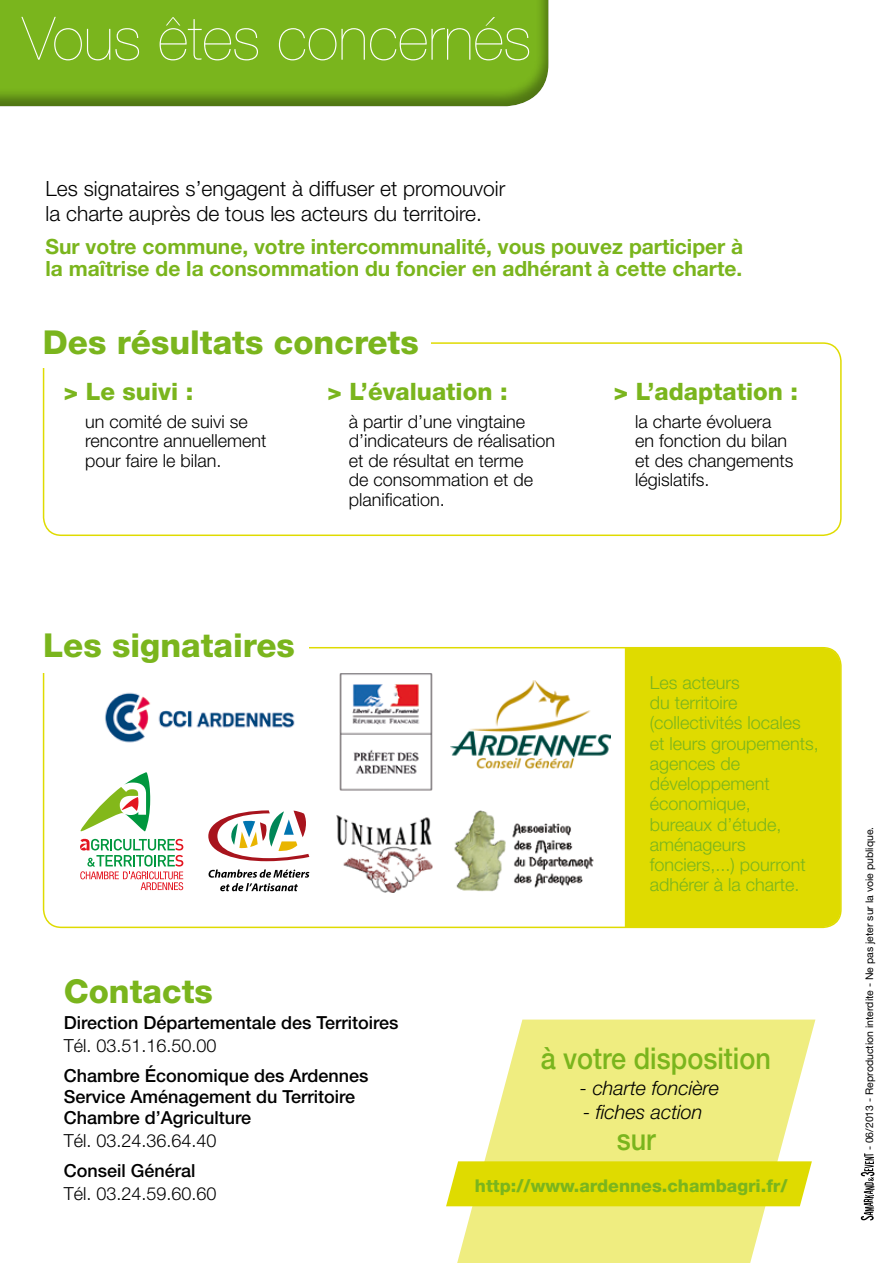
<style>
.page{position:relative;width:893px;height:1263px;background:#fff}
.page>*{position:absolute;margin:0;border:0;box-sizing:border-box;transform-origin:0 0}
.t1{font:200 60px "Helvetica Neue";color:#fff}
.t2{font:800 33px "Helvetica Neue";color:#7ab51d}
.t3{font:500 30px "Helvetica Neue";color:#7ab51d;scale:.9 1}
.t4{font:800 24px "Helvetica Neue";color:#7ab51d}
.t5{font:700 21px/22px "Helvetica Neue";color:#7ab51d}
.t6{font:300 21px/25.2px "Helvetica Neue";color:#000}
.t7{font:italic 300 19.8px "Helvetica Neue";color:#000}
.t8{font:300 18px/19.5px "Helvetica Neue";color:#000}
.t9{font:300 18px/20.2px "Helvetica Neue";color:#7ab51d}
.t10{font:500 18px/21px "Helvetica Neue";color:#000}
.t11{font:800 17.7px "Helvetica Neue";color:#7ab51d}
.t12{font:10.5px "Helvetica Neue LT Pro";color:#000}
</style>
<div class="page">
<svg style="left:446px;top:1019px;width:369px;height:244px;fill:#efed80"></svg>
<div style="left:625px;top:648px;width:216px;height:279px;background:#dfdb00"></div>
<img style="left:454px;top:811px;width:140px;height:81px">
<svg style="left:209px;top:869px;width:100px;height:22px"></svg>
<svg style="left:208px;top:810px;width:101px;height:51px"></svg>
<svg style="left:80px;top:839px;width:103px;height:51px"></svg>
<svg style="left:81px;top:772px;width:69px;height:59px"></svg>
<img style="left:105px;top:692px;width:190px;height:51px">
<img style="left:451px;top:680px;width:159px;height:89px">
<img style="left:339px;top:673px;width:94px;height:118px">
<img style="left:336px;top:815px;width:97px;height:78px">
<svg style="left:861px;top:1153px;width:13px;height:67px"></svg>
<div style="left:0;top:0;width:551px;height:107px;background:#000;opacity:.35"></div>
<div style="left:43px;top:342px;width:799px;height:194px;border:2px solid #dfdb00;border-radius:18px"></div>
<div style="left:11px;top:319px;width:420px;height:49px;background:#fff"></div>
<div style="left:446px;top:1161px;width:366px;height:45px;background:#dfdb00"></div>
<h1 class="t1" style="left:22px;top:4px;width:538px">Vous êtes concernés !</h1>
<p class="t6" style="left:46px;top:176px;width:461px">Les signataires s’engagent à diffuser et promouvoir la charte auprès de tous les acteurs du territoire.</p>
<p class="t5" style="left:46px;top:235px;width:699px">Sur votre commune, votre intercommunalité, vous pouvez participer à la maîtrise de la consommation du foncier en adhérant à cette charte.</p>
<h2 class="t2" style="left:43px;top:323px;width:377px">Des résultats concrets</h2>
<h3 class="t4" style="left:64px;top:377px;width:131px">&gt; Le suivi :</h3>
<p class="t8" style="left:85px;top:411px;width:183px">un comité de suivi se rencontre annuellement pour faire le bilan.</p>
<h3 class="t4" style="left:327px;top:377px;width:182px">&gt; L’évaluation :</h3>
<p class="t8" style="left:349px;top:411px;width:208px">à partir d’une vingtaine d’indicateurs de réalisation et de résultat en terme<br>de consommation et de planification.</p>
<h3 class="t4" style="left:614px;top:377px;width:186px">&gt; L’adaptation :</h3>
<p class="t8" style="left:635px;top:411px;width:160px">la charte évoluera en fonction du bilan et des changements législatifs.</p>
<h2 class="t2" style="left:43px;top:625px;width:253px">Les signataires</h2>
<h2 class="t2" style="left:64px;top:971px;width:151px">Contacts</h2>
<p class="t10" style="left:64px;top:1012px;width:336px">Direction Départementale des Territoires</p>
<p class="t8" style="left:64px;top:1036px;width:154px">Tél. 03.51.16.50.00</p>
<p class="t10" style="left:64px;top:1065px;width:306px">Chambre Économique des Ardennes<br>Service Aménagement du Territoire<br>Chambre d’Agriculture</p>
<p class="t8" style="left:64px;top:1130px;width:154px">Tél. 03.24.36.64.40</p>
<p class="t10" style="left:64px;top:1159px;width:133px">Conseil Général</p>
<p class="t8" style="left:64px;top:1183px;width:154px">Tél. 03.24.59.60.60</p>
<p class="t9" style="left:650px;top:672px;width:171px">Les acteurs<br>du territoire (collectivités locales et leurs groupements, agences de développement économique,<br>bureaux d’étude, aménageurs fonciers,...) pourront adhérer à la charte.</p>
<h3 class="t3" style="left:541px;top:1041px;width:257px">à votre disposition</h3>
<p class="t7" style="left:580px;top:1076px;width:141px">- charte foncière</p>
<p class="t7" style="left:583px;top:1100px;width:121px">- fiches action</p>
<h3 class="t3" style="left:617px;top:1121px;width:45px">sur</h3>
<p class="t11" style="left:475px;top:1175px;width:314px">http://www.ardennes.chambagri.fr/</p>
<p class="t12" style="left:863px;top:1150px;width:325px;rotate:-90deg">- 06/2013 - Reproduction interdite - Ne pas jeter sur la voie publique.</p>
</div>
